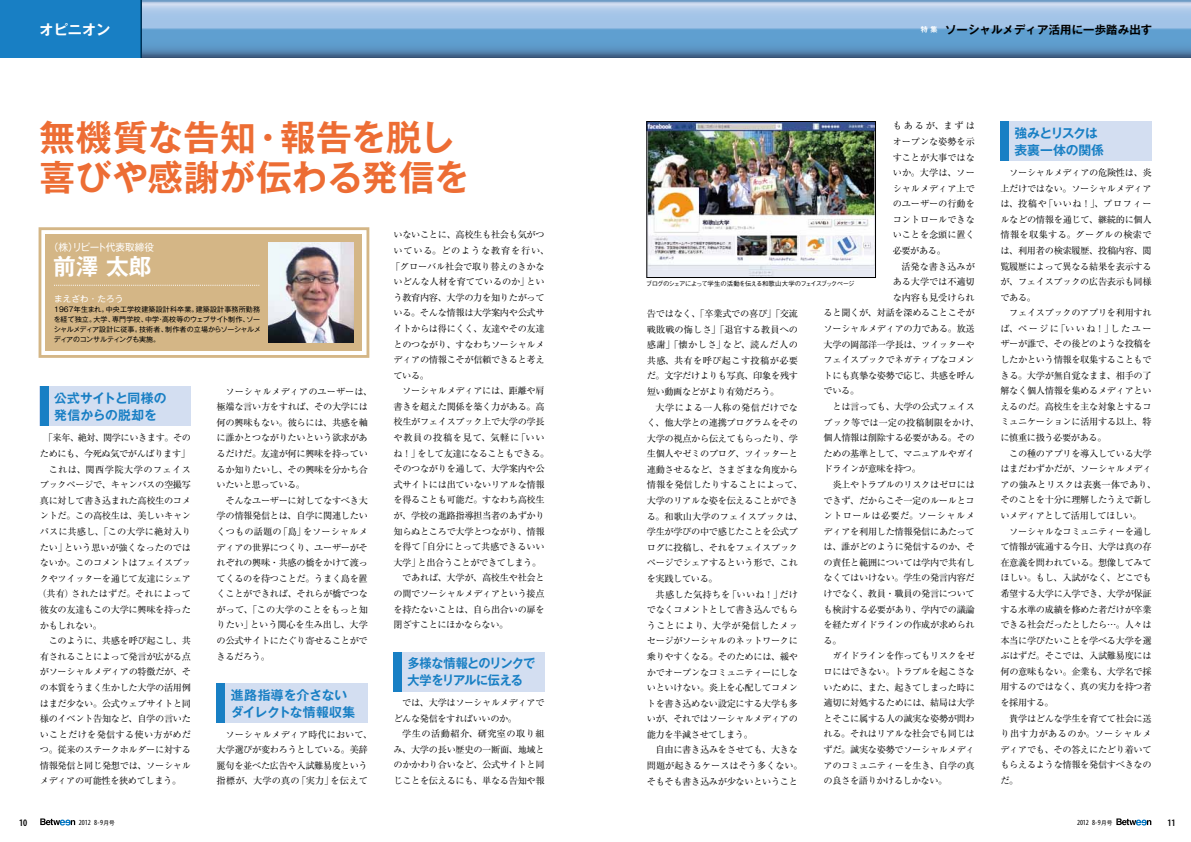
<style>
.page{position:relative;width:1191px;height:842px;background:#fff}
.page>*{position:absolute;margin:0;border:0;box-sizing:border-box;transform-origin:0 0}
.t1{font:700 35.7px/40px "Gothic MB101 Pro De";color:#ed6d34}
.t2{font:700 22.7px "Gothic MB101 Pro De";color:#fff}
.t3{font:700 14.2px "Gothic MB101 Pro De";color:#fff}
.t4{font:700 12.8px/17px "Gothic MB101 Pro De";letter-spacing:-.015em;color:#187fc4}
.t5{font:700 12.8px/17px "Gothic MB101 Pro De";letter-spacing:-.05em;color:#187fc4;scale:.95 1}
.t6{font:700 12.8px/17px "Gothic MB101 Pro De";letter-spacing:.005em;color:#187fc4}
.t7{font:700 11.4px "Gothic MB101 Pro De";letter-spacing:.01em;color:#000}
.t8{font:10px "Gothic MB101 Pro";letter-spacing:-.015em;color:#fff;scale:.96 1}
.t9{font:600 condensed 10px "Myriad Pro";color:#000}
.t10{font:600 condensed 9.9px "Myriad Pro";color:#000}
.t11{font:9.2px/15.6px "Ryumin Pro";letter-spacing:-.035em;color:#000}
.t12{font:9.2px "Ryumin Pro";letter-spacing:-.01em;color:#000}
.t13{font:9.2px "Ryumin Pro";letter-spacing:-.005em;color:#000}
.t14{font:9.2px "Ryumin Pro";letter-spacing:.04em;color:#000}
.t15{font:8.5px "Gothic MB101 Pro";letter-spacing:.02em;color:#fff}
.t16{font:condensed 7.8px "Myriad Pro";color:#000}
.t17{font:7px/10px "Gothic MB101 Pro";letter-spacing:.015em;color:#000}
.t18{font:500 6.4px "Gothic BBB Pro";letter-spacing:-.1em;color:#000}
.s1{font-size:7.1px;color:#fff}
.s2{font-family:"Gothic MB101 Pro";font-stretch:normal;font-size:5.7px}
</style>
<div class="page">
<svg style="left:1116px;top:818px;width:35px;height:7px"></svg>
<svg style="left:40px;top:818px;width:35px;height:7px"></svg>
<div style="left:46px;top:234px;width:316px;height:117px;background:#d4b686"></div>
<div style="left:40px;top:387px;width:151px;height:39px;background:#d3def1"></div>
<div style="left:40px;top:387px;width:8px;height:39px;background:#187fc4"></div>
<img style="left:648px;top:123px;width:225px;height:153px">
<div style="left:646px;top:121px;width:229px;height:157px;border:1px solid #000"></div>
<div style="left:39px;top:227px;width:330px;height:131px;border:3px solid #d4b686"></div>
<svg style="left:54px;top:285px;width:206px;height:1px"></svg>
<img style="left:269px;top:243px;width:85px;height:99px">
<div style="left:217px;top:683px;width:151px;height:40px;background:#d3def1"></div>
<div style="left:217px;top:683px;width:8px;height:40px;background:#187fc4"></div>
<div style="left:393px;top:652px;width:152px;height:39px;background:#d3def1"></div>
<div style="left:393px;top:652px;width:9px;height:39px;background:#187fc4"></div>
<div style="left:1000px;top:122px;width:151px;height:39px;background:#d3def1"></div>
<div style="left:1000px;top:122px;width:9px;height:39px;background:#187fc4"></div>
<hr style="left:142px;top:0;width:1049px;height:1px;background:#6e9bc5">
<svg style="left:142px;top:1px;width:1049px;height:56px;background:#81add4"></svg>
<div style="left:0;top:0;width:139px;height:57px;background:#187fc4"></div>
<h3 class="t3" style="left:40px;top:17px;width:72px">オピニオン</h3>
<p class="t7" style="left:920px;top:20px;width:233px"><span class="s1">特 集</span> ソーシャルメディア活用に一歩踏み出す</p>
<h1 class="t1" style="left:40px;top:114px;width:431px">無機質な告知・報告を脱し喜びや感謝が伝わる発信を</h1>
<p class="t8" style="left:49px;top:239px;width:111px">（株）リピート代表取締役</p>
<h2 class="t2" style="left:53px;top:247px;width:100px">前澤 太郎</h2>
<p class="t15" style="left:54px;top:291px;width:71px">まえざわ・たろう</p>
<p class="t17" style="left:54px;top:303px;width:209px">1967年生まれ。中央工学校建築設計科卒業。建築設計事務所勤務を経て独立。大学、専門学校、中学・高校等のウェブサイト制作、ソーシャルメディア設計に従事。技術者、制作者の立場からソーシャルメディアのコンサルティングも実施。</p>
<h3 class="t4" style="left:54px;top:388px;width:114px">公式サイトと同様の発信からの脱却を</h3>
<p class="t11" style="left:38px;top:430px;width:155px">　「来年、絶対、関学にいきます。そのためにも、今死ぬ気でがんばります」　これは、関西学院大学のフェイスブックページで、キャンパスの空撮写真に対して書き込まれた高校生のコメントだ。この高校生は、美しいキャンパスに共感し、「この大学に絶対入りたい」という思いが強くなったのではないか。このコメントはフェイスブックやツイッターを通じて友達にシェア（共有）されたはずだ。それによって彼女の友達もこの大学に興味を持ったかもしれない。<br>　このように、共感を呼び起こし、共有されることによって発言が広がる点がソーシャルメディアの特徴だが、その本質をうまく生かした大学の活用例はまだ少ない。公式ウェブサイトと同様のイベント告知など、自学の言いたいことだけを発信する使い方がめだつ。従来のステークホルダーに対する情報発信と同じ発想では、ソーシャルメディアの可能性を狭めてしまう。</p>
<p class="t11" style="left:217px;top:383px;width:157px">　ソーシャルメディアのユーザーは、極端な言い方をすれば、その大学には何の興味もない。彼らには、共感を軸に誰かとつながりたいという欲求があるだけだ。友達が何に興味を持っているか知りたいし、その興味を分かち合いたいと思っている。<br>　そんなユーザーに対してなすべき大学の情報発信とは、自学に関連したいくつもの話題の「島」をソーシャルメディアの世界につくり、ユーザーがそれぞれの興味・共感の橋をかけて渡ってくるのを待つことだ。うまく島を置くことができれば、それらが橋でつながって、「この大学のことをもっと知りたい」という関心を生み出し、大学の公式サイトにたぐり寄せることができるだろう。</p>
<h3 class="t6" style="left:231px;top:685px;width:126px">進路指導を介さないダイレクトな情報収集</h3>
<p class="t11" style="left:217px;top:726px;width:157px">　ソーシャルメディア時代において、大学選びが変わろうとしている。美辞麗句を並べた広告や入試難易度という指標が、大学の真の「実力」を伝えて</p>
<p class="t11" style="left:391px;top:226px;width:160px">いないことに、高校生も社会も気がついている。どのような教育を行い、「グローバル社会で取り替えのきかないどんな人材を育てているのか」という教育内容、大学の力を知りたがっている。そんな情報は大学案内や公式サイトからは得にくく、友達やその友達とのつながり、すなわちソーシャルメディアの情報こそが信頼できると考えている。<br>　ソーシャルメディアには、距離や肩書きを超えた関係を築く力がある。高校生がフェイスブック上で大学の学長や教員の投稿を見て、気軽に「いいね！」をして友達になることもできる。そのつながりを通して、大学案内や公式サイトには出ていないリアルな情報を得ることも可能だ。すなわち高校生が、学校の進路指導担当者のあずかり知らぬところで大学とつながり、情報を得て「自分にとって共感できるいい大学」と出合うことができてしまう。　であれば、大学が、高校生や社会との間でソーシャルメディアという接点を持たないことは、自ら出合いの扉を閉ざすことにほかならない。</p>
<h3 class="t5" style="left:407px;top:653px;width:136px">多様な情報とのリンクで大学をリアルに伝える</h3>
<p class="t11" style="left:393px;top:694px;width:153px">　では、大学はソーシャルメディアでどんな発信をすればいいのか。<br>　学生の活動紹介、研究室の取り組み、大学の長い歴史の一断面、地域とのかかわり合いなど、公式サイトと同じことを伝えるにも、単なる告知や報</p>
<p class="t11" style="left:892px;top:117px;width:84px">もあるが、まずは</p>
<p class="t12" style="left:892px;top:134px;width:84px">オープンな姿勢を示</p>
<p class="t12" style="left:892px;top:150px;width:84px">すことが大事ではな</p>
<p class="t11" style="left:892px;top:164px;width:84px">いか。大学は、ソー</p>
<p class="t12" style="left:892px;top:181px;width:84px">シャルメディア上で</p>
<p class="t12" style="left:892px;top:197px;width:84px">のユーザーの行動を</p>
<p class="t12" style="left:892px;top:212px;width:84px">コントロールできな</p>
<p class="t12" style="left:892px;top:228px;width:84px">いことを念頭に置く</p>
<p class="t11" style="left:892px;top:242px;width:55px">必要がある。</p>
<p class="t13" style="left:892px;top:259px;width:84px">　活発な書き込みが</p>
<p class="t12" style="left:892px;top:275px;width:84px">ある大学では不適切</p>
<p class="t12" style="left:892px;top:290px;width:84px">な内容も見受けられ</p>
<p class="t11" style="left:823px;top:305px;width:153px">ると聞くが、対話を深めることこそが</p>
<p class="t11" style="left:823px;top:320px;width:153px">ソーシャルメディアの力である。放送</p>
<p class="t11" style="left:823px;top:336px;width:153px">大学の岡部洋一学長は、ツイッターや</p>
<p class="t11" style="left:823px;top:351px;width:153px">フェイスブックでネガティブなコメン</p>
<p class="t11" style="left:823px;top:367px;width:153px">トにも真摯な姿勢で応じ、共感を呼ん</p>
<p class="t11" style="left:823px;top:382px;width:37px">でいる。</p>
<p class="t11" style="left:823px;top:398px;width:153px">　とは言っても、大学の公式フェイス</p>
<p class="t13" style="left:823px;top:415px;width:157px">ブック等では一定の投稿制限をかけ、</p>
<p class="t11" style="left:823px;top:429px;width:153px">個人情報は削除する必要がある。その</p>
<p class="t11" style="left:823px;top:445px;width:153px">ための基準として、マニュアルやガイ</p>
<p class="t11" style="left:823px;top:460px;width:99px">ドラインが意味を持つ。</p>
<p class="t11" style="left:823px;top:476px;width:153px">　炎上やトラブルのリスクはゼロには</p>
<p class="t11" style="left:823px;top:492px;width:153px">できず、だからこそ一定のルールとコ</p>
<p class="t14" style="left:823px;top:508px;width:153px">ントロールは必要だ。ソーシャルメ</p>
<p class="t11" style="left:823px;top:523px;width:153px">ディアを利用した情報発信にあたって</p>
<p class="t11" style="left:823px;top:538px;width:153px">は、誰がどのように発信するのか、そ</p>
<p class="t11" style="left:823px;top:554px;width:153px">の責任と範囲については学内で共有し</p>
<p class="t11" style="left:823px;top:570px;width:153px">なくてはいけない。学生の発言内容だ</p>
<p class="t11" style="left:823px;top:585px;width:153px">けでなく、教員・職員の発言について</p>
<p class="t11" style="left:823px;top:601px;width:153px">も検討する必要があり、学内での議論</p>
<p class="t11" style="left:823px;top:616px;width:153px">を経たガイドラインの作成が求められ</p>
<p class="t11" style="left:823px;top:632px;width:20px">る。</p>
<p class="t11" style="left:823px;top:647px;width:153px">　ガイドラインを作ってもリスクをゼ</p>
<p class="t11" style="left:823px;top:663px;width:153px">ロにはできない。トラブルを起こさな</p>
<p class="t11" style="left:823px;top:679px;width:153px">いために、また、起きてしまった時に</p>
<p class="t11" style="left:823px;top:694px;width:153px">適切に対処するためには、結局は大学</p>
<p class="t11" style="left:823px;top:710px;width:153px">とそこに属する人の誠実な姿勢が問わ</p>
<p class="t11" style="left:823px;top:725px;width:153px">れる。それはリアルな社会でも同じは</p>
<p class="t11" style="left:823px;top:741px;width:153px">ずだ。誠実な姿勢でソーシャルメディ</p>
<p class="t11" style="left:823px;top:757px;width:153px">アのコミュニティーを生き、自学の真</p>
<p class="t11" style="left:823px;top:772px;width:125px">の良さを語りかけるしかない。</p>
<p class="t18" style="left:646px;top:278px;width:210px">ブログのシェアによって学生の活動を伝える和歌山大学のフェイスブックページ</p>
<p class="t11" style="left:647px;top:305px;width:157px">告ではなく、「卒業式での喜び」「交流戦敗戦の悔しさ」「退官する教員への感謝」「懐かしさ」など、読んだ人の共感、共有を呼び起こす投稿が必要だ。文字だけよりも写真、印象を残す短い動画などがより有効だろう。<br>　大学による一人称の発信だけでなく、他大学との連携プログラムをその大学の視点から伝えてもらったり、学生個人やゼミのブログ、ツイッターと連動させるなど、さまざまな角度から情報を発信したりすることによって、大学のリアルな姿を伝えることができる。和歌山大学のフェイスブックは、学生が学びの中で感じたことを公式ブログに投稿し、それをフェイスブックページでシェアするという形で、これを実践している。<br>　共感した気持ちを「いいね！」だけでなくコメントとして書き込んでもらうことにより、大学が発信したメッセージがソーシャルのネットワークに乗りやすくなる。そのためには、緩やかでオープンなコミュニティーにしないといけない。炎上を心配してコメントを書き込めない設定にする大学も多いが、それではソーシャルメディアの能力を半減させてしまう。<br>　自由に書き込みをさせても、大きな問題が起きるケースはそう多くない。そもそも書き込みが少ないということ</p>
<h3 class="t4" style="left:1014px;top:123px;width:91px">強みとリスクは表裏一体の関係</h3>
<p class="t11" style="left:1000px;top:164px;width:157px">　ソーシャルメディアの危険性は、炎上だけではない。ソーシャルメディアは、投稿や「いいね！」、プロフィールなどの情報を通じて、継続的に個人情報を収集する。グーグルの検索では、利用者の検索履歴、投稿内容、閲覧履歴によって異なる結果を表示するが、フェイスブックの広告表示も同様である。<br>　フェイスブックのアプリを利用すれば、ページに「いいね！」したユーザーが誰で、その後どのような投稿をしたかという情報を収集することもできる。大学が無自覚なまま、相手の了解なく個人情報を集めるメディアといえるのだ。高校生を主な対象とするコミュニケーションに活用する以上、特に慎重に扱う必要がある。<br>　この種のアプリを導入している大学はまだわずかだが、ソーシャルメディアの強みとリスクは表裏一体であり、そのことを十分に理解したうえで新しいメディアとして活用してほしい。<br>　ソーシャルなコミュニティーを通して情報が流通する今日、大学は真の存在意義を問われている。想像してみてほしい。もし、入試がなく、どこでも希望する大学に入学でき、大学が保証する水準の成績を修めた者だけが卒業できる社会だったとしたら…。人々は本当に学びたいことを学べる大学を選ぶはずだ。そこでは、入試難易度には何の意味もない。企業も、大学名で採用するのではなく、真の実力を持つ者を採用する。<br>　貴学はどんな学生を育てて社会に送り出す力があるのか。ソーシャルメディアでも、その答えにたどり着いてもらえるような情報を発信すべきなのだ。</p>
<p class="t9" style="left:19px;top:816px;width:10px">10</p>
<p class="t16" style="left:79px;top:818px;width:37px">2012 8-9<span class="s2">月号</span></p>
<p class="t16" style="left:1077px;top:818px;width:37px">2012 8-9<span class="s2">月号</span></p>
<p class="t10" style="left:1167px;top:816px;width:10px">11</p>
</div>
